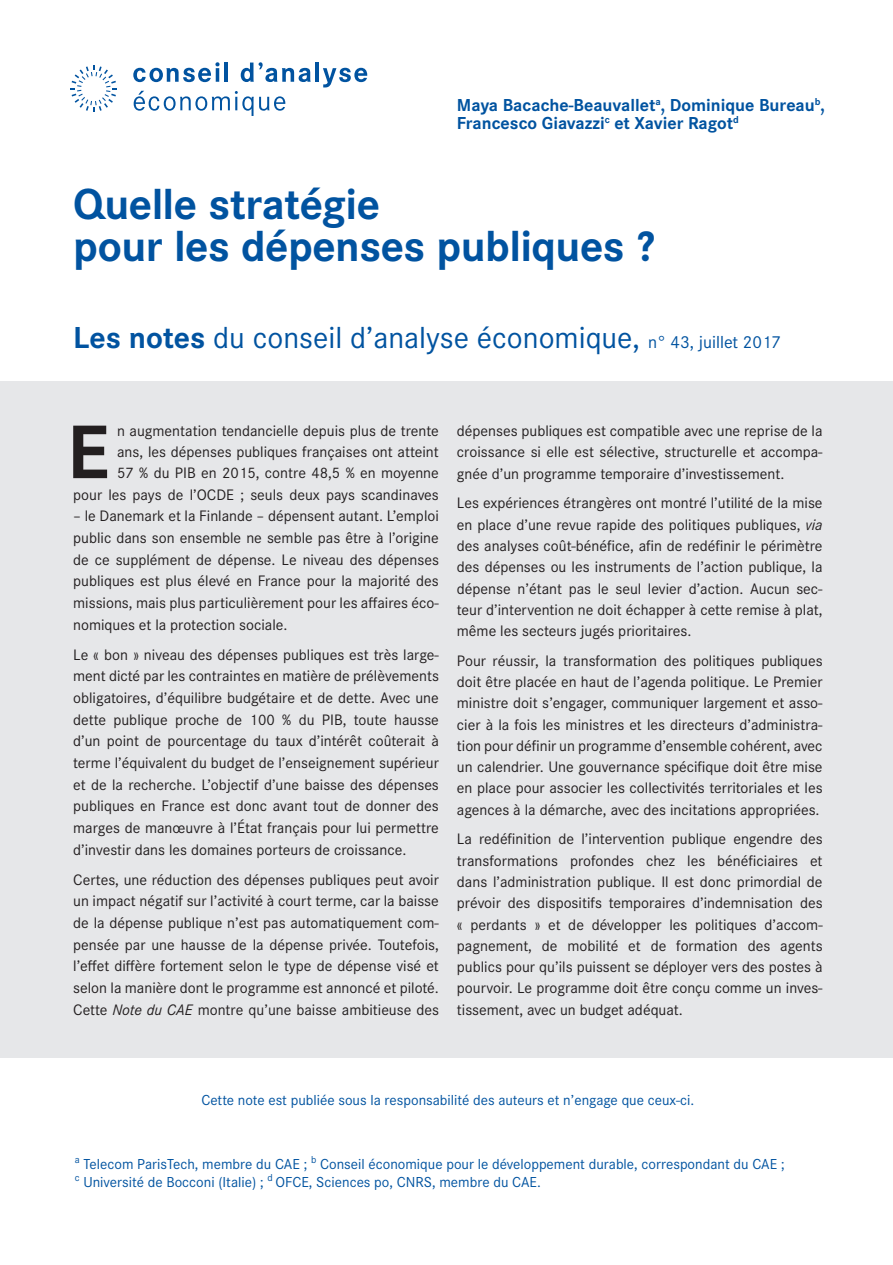
<style>
.page{position:relative;width:893px;height:1265px;background:#fff}
.page>*{position:absolute;margin:0;border:0;box-sizing:border-box;transform-origin:0 0}
.t1{font:700 78.75px "Corporate S";color:#231f20}
.t2{font:700 45px/42px "Corporate S";letter-spacing:-.01em;color:#0153a0}
.t3{font:31.5px "Corporate S";color:#0153a0}
.t4{font:700 18px/18px "Corporate S";color:#0153a0}
.t5{font:15.75px/21.3px "Corporate S";color:#231f20;text-align:justify}
.t6{font:15px/18px "Corporate S";color:#0153a0}
.s1{font-weight:700}
.s2{font-size:18px}
.s3{font-style:italic}
</style>
<div class="page">
<div style="left:0;top:381px;width:892px;height:677px;background:#e6e7e9"></div>
<svg style="left:133px;top:62px;width:86px;height:20px"></svg>
<svg style="left:215px;top:68px;width:4px;height:14px"></svg>
<hr style="left:224px;top:63px;width:4px;height:19px;background:#0153a0">
<svg style="left:240px;top:62px;width:70px;height:20px"></svg>
<hr style="left:315px;top:63px;width:3px;height:19px;background:#0153a0">
<svg style="left:323px;top:68px;width:44px;height:19px"></svg>
<svg style="left:134px;top:91px;width:151px;height:25px"></svg>
<svg style="left:71px;top:66px;width:46px;height:46px"></svg>
<p class="t4" style="left:456px;top:95px;width:369px">Maya Bacache-Beauvallet<sup>a</sup>, Dominique Bureau<sup>b</sup>,<br>Francesco Giavazzi<sup>c</sup> et Xavier Ragot<sup>d</sup></p>
<h2 class="t2" style="left:73px;top:182px;width:582px">Quelle stratégie<br>pour les dépenses publiques ?</h2>
<h3 class="t3" style="left:73px;top:317px;width:709px"><span class="s1">Les notes</span> du conseil d’analyse économique, <span class="s2">n° 43, juillet 2017</span></h3>
<p class="t5" style="left:73px;top:420px;width:367px;text-align:right">n augmentation tendancielle depuis plus de trente<br>ans, les dépenses publiques françaises ont atteint<br>57 % du PIB en 2015, contre 48,5 % en moyenne<br>pour les pays de l’OCDE ; seuls deux pays scandinaves</p>
<p class="t5" style="left:73px;top:505px;width:367px">– le Danemark et la Finlande – dépensent autant. L’emploi public dans son ensemble ne semble pas être à l’origine de ce supplément de dépense. Le niveau des dépenses publiques est plus élevé en France pour la majorité des missions, mais plus particulièrement pour les affaires éco&shy;nomiques et la protection sociale.</p>
<p class="t5" style="left:73px;top:643px;width:367px">Le « bon » niveau des dépenses publiques est très large&shy;ment dicté par les contraintes en matière de prélèvements obligatoires, d’équilibre budgétaire et de dette. Avec une dette publique proche de 100 % du PIB, toute hausse d’un point de pourcentage du taux d’intérêt coûterait à terme l’équivalent du budget de l’enseignement supérieur et de la recherche. L’objectif d’une baisse des dépenses publiques en France est donc avant tout de donner des marges de manœuvre à l’État français pour lui permettre d’investir dans les domaines porteurs de croissance.</p>
<p class="t5" style="left:73px;top:868px;width:367px">Certes, une réduction des dépenses publiques peut avoir un impact négatif sur l’activité à court terme, car la baisse de la dépense publique n’est pas automatiquement com&shy;pensée par une hausse de la dépense privée. Toutefois, l’effet diffère fortement selon le type de dépense visé et selon la manière dont le programme est annoncé et piloté.<br>Cette <span class="s3">Note du CAE</span> montre qu’une baisse ambitieuse des</p>
<h1 class="t1" style="left:67px;top:397px;width:44px">E</h1>
<p class="t5" style="left:456px;top:420px;width:367px">dépenses publiques est compatible avec une reprise de la croissance si elle est sélective, structurelle et accompa&shy;gnée d’un programme temporaire d’investissement.</p>
<p class="t5" style="left:456px;top:492px;width:367px">Les expériences étrangères ont montré l’utilité de la mise en place d’une revue rapide des politiques publiques, <span class="s3">via </span>des analyses coût-bénéfice, afin de redéfinir le périmètre des dépenses ou les instruments de l’action publique, la dépense n’étant pas le seul levier d’action. Aucun sec&shy;teur d’intervention ne doit échapper à cette remise à plat, même les secteurs jugés prioritaires.</p>
<p class="t5" style="left:456px;top:649px;width:367px">Pour réussir, la transformation des politiques publiques doit être placée en haut de l’agenda politique. Le Premier ministre doit s’engager, communiquer largement et asso&shy;cier à la fois les ministres et les directeurs d’administra&shy;tion pour définir un programme d’ensemble cohérent, avec un calendrier. Une gouvernance spécifique doit être mise en place pour associer les collectivités territoriales et les agences à la démarche, avec des incitations appropriées.</p>
<p class="t5" style="left:456px;top:828px;width:367px">La redéfinition de l’intervention publique engendre des transformations profondes chez les bénéficiaires et dans l’administration publique. Il est donc primordial de prévoir des dispositifs temporaires d’indemnisation des « perdants » et de développer les politiques d’accom&shy;pagnement, de mobilité et de formation des agents publics pour qu’ils puissent se déployer vers des postes à pourvoir. Le programme doit être conçu comme un inves&shy;tissement, avec un budget adéquat.</p>
<p class="t6" style="left:201px;top:1090px;width:494px">Cette note est publiée sous la responsabilité des auteurs et n’engage que ceux-ci.</p>
<p class="t6" style="left:75px;top:1154px;width:711px"><sup>a</sup> Telecom ParisTech, membre du CAE ; <sup>b</sup> Conseil économique pour le développement durable, correspondant du CAE ; <sup>c</sup> Université de Bocconi (Italie) ; <sup>d</sup> OFCE, Sciences po, CNRS, membre du CAE.</p>
</div>
